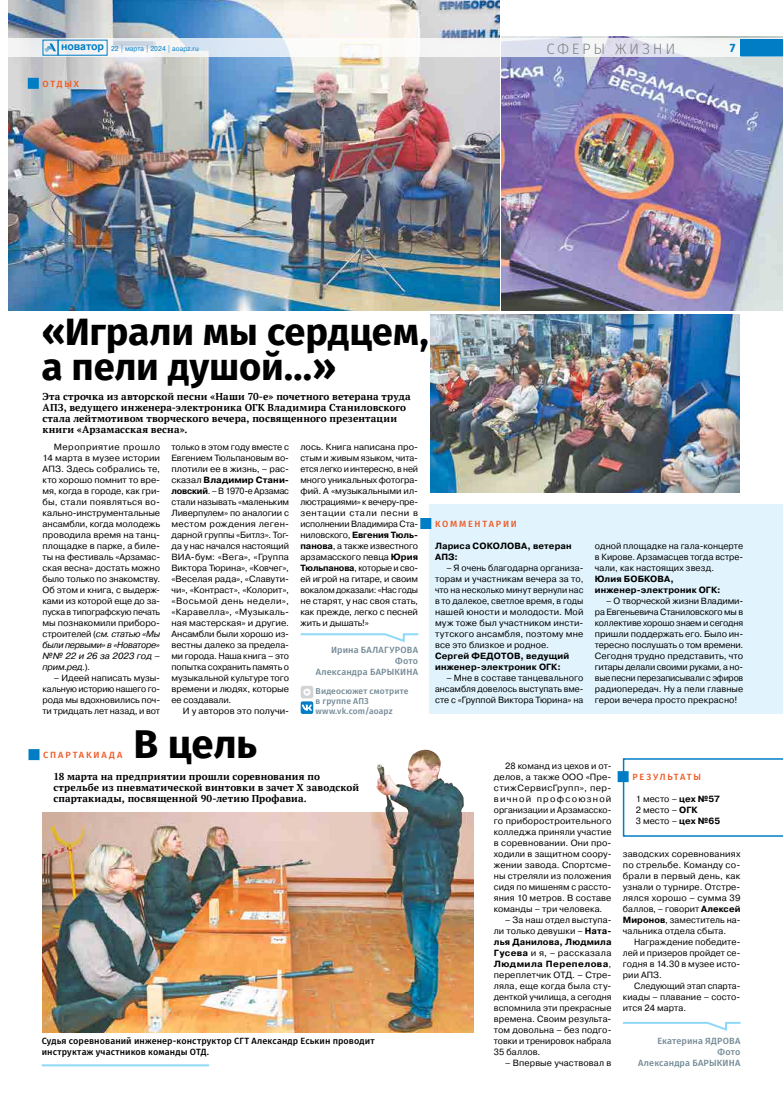
<style>
.page{position:relative;width:783px;height:1106px;background:#fff}
.page>*{position:absolute;margin:0;border:0;box-sizing:border-box;transform-origin:0 0}
.t1{font:700 40px "Fira Sans OT";color:#000}
.t2{font:700 38px/35px "Fira Sans OT";letter-spacing:-.005em;color:#000}
.t3{font:15px "Fira Sans OT Light";color:#808285}
.t4{font:700 12px "Fira Sans OT";color:#007dc5}
.t5{font:700 10px/11px "PT Serif";letter-spacing:.015em;color:#000}
.t6{font:9px/11px "Pragmatica";letter-spacing:.005em;color:#000;text-align:justify}
.t7{font:700 9px/11px "Pragmatica";letter-spacing:.015em;color:#000}
.t8{font:9px "Fira Sans OT Medium";letter-spacing:.015em;color:#000}
.t9{font:9px "Fira Sans OT Medium";letter-spacing:.02em;color:#748a96}
.t10{font:9px "Fira Sans OT Medium";letter-spacing:.22em;color:#f15822}
.t11{font:9px "Fira Sans OT Medium";letter-spacing:.195em;color:#f15822}
.t12{font:8.5px/10px "Fira Sans OT Medium";letter-spacing:.015em;color:#748a96}
.t13{font:7px "Pragmatica";letter-spacing:.01em;color:#007dc5;scale:.93 1}
.s1{font-family:"Arial";font-weight:700;font-size:10.6px}
.s2{font-style:italic}
.s3{font-weight:700}
</style>
<div class="page">
<svg style="left:300px;top:686px;width:13px;height:28px"></svg>
<img style="left:9px;top:0;width:490px;height:310px">
<img style="left:42px;top:813px;width:431px;height:220px">
<svg style="left:28px;top:749px;width:12px;height:11px"></svg>
<svg style="left:28px;top:78px;width:115px;height:11px"></svg>
<div style="left:429px;top:505px;width:353px;height:209px;background:#e1f4fd"></div>
<svg style="left:420px;top:518px;width:12px;height:11px"></svg>
<hr style="left:42px;top:1064px;width:167px;height:2px;background:#8ed8f8">
<svg style="left:623px;top:1021px;width:118px;height:10px"></svg>
<svg style="left:617px;top:758px;width:165px;height:78px"></svg>
<img style="left:501px;top:37px;width:281px;height:273px">
<img style="left:430px;top:314px;width:309px;height:179px">
<svg style="left:300px;top:633px;width:119px;height:10px"></svg>
<img style="left:376px;top:749px;width:87px;height:100px">
<svg style="left:8px;top:38px;width:774px;height:19px;fill:#f3f3f4"></svg>
<svg style="left:44px;top:44px;width:12px;height:7px"></svg>
<svg style="left:740px;top:39px;width:42px;height:17px"></svg>
<p class="t13" style="left:61px;top:44px;width:149px"><span class="s1">новатор</span> 22 | марта | 2024 | aoapz.ru</p>
<h3 class="t3" style="left:546px;top:38px;width:130px">сфер ы жизни</h3>
<h3 class="t4" style="left:729px;top:39px;width:7px">7</h3>
<p class="t10" style="left:43px;top:77px;width:38px">Отдых</p>
<h2 class="t2" style="left:42px;top:317px;width:388px">«Играли мы сердцем, а пели душой…»</h2>
<p class="t5" style="left:43px;top:390px;width:369px">Эта строчка из авторской песни «Наши 70-е» почетного ветерана труда АПЗ, ведущего инженера-электроника ОГК Владимира Станиловского стала лейтмотивом творческого вечера, посвященного презентации книги «Арзамасская весна».</p>
<p class="t6" style="left:43px;top:441px;width:119px;text-indent:11px">Мероприятие прошло 14 марта в музее истории АПЗ. Здесь собрались те, кто хорошо помнит то вре&shy;мя, когда в городе, как гри&shy;бы, стали появляться во&shy;кально-инструментальные ансамбли, когда молодежь проводила время на танц&shy;площадке в парке, а биле&shy;ты на фестиваль «Арзамас&shy;ская весна» достать можно было только по знакомству.<br>Об этом и книга, с выдерж&shy;ками из которой еще до за&shy;пуска в типографскую печать мы познакомили приборо&shy;строителей (<span class="s2">см. статью «Мы были первыми» в «Новаторе» №№ 22 и 26 за 2023 год – прим.ред.</span>).</p>
<p class="t6" style="left:43px;top:672px;width:119px;text-indent:11px">– Идеей написать музы&shy;кальную историю нашего го&shy;рода мы вдохновились поч&shy;ти тридцать лет назад, и вот</p>
<p class="t6" style="left:300px;top:441px;width:119px">лось. Книга написана про&shy;стым и живым языком, чита&shy;ется легко и интересно, в ней много уникальных фотогра&shy;фий. А «музыкальными ил&shy;люстрациями» к вечеру-пре&shy;зентации стали песни в исполнении Владимира Ста&shy;ниловского, <span class="s3">Евгения Тюль&shy;панова</span>, а также известного арзамасского певца <span class="s3">Юрия Тюльпанова</span>, которые и сво&shy;ей игрой на гитаре, и своим вокалом доказали: «Нас годы не старят, у нас своя стать, как прежде, легко с песней жить и дышать!»</p>
<p class="t9" style="left:331px;top:643px;width:82px">Ирина Балагурова</p>
<p class="t9" style="left:395px;top:654px;width:24px">Фото</p>
<p class="t9" style="left:316px;top:665px;width:103px">Александра Барыкина</p>
<p class="t12" style="left:315px;top:686px;width:94px">Видеосюжет смотрите в группе АПЗ www.vk.com/aoapz</p>
<p class="t6" style="left:171px;top:441px;width:119px">только в этом году вместе с Евгением Тюльпановым во&shy;плотили ее в жизнь, – рас&shy;сказал <span class="s3">Владимир Стани&shy;ловский</span>. – В 1970-е Арзамас стали называть «маленьким Ливерпулем» по аналогии с местом рождения леген&shy;дарной группы «Битлз». Тог&shy;да у нас начался настоящий ВИА-бум: «Вега», «Группа Виктора Тюрина», «Ковчег», «Веселая рада», «Славути&shy;чи», «Контраст», «Колорит», «Восьмой день недели», «Каравелла», «Музыкаль&shy;ная мастерская» и другие.<br>Ансамбли были хорошо из&shy;вестны далеко за предела&shy;ми города. Наша книга – это попытка сохранить память о музыкальной культуре того времени и людях, которые ее создавали.</p>
<p class="t6" style="left:183px;top:705px;width:108px">И у авторов это получи-</p>
<p class="t11" style="left:435px;top:517px;width:83px">Комм ентарии</p>
<p class="t7" style="left:435px;top:540px;width:53px">Лариса Соколова</p>
<p class="t7" style="left:527px;top:540px;width:46px">, ветеран</p>
<p class="t7" style="left:435px;top:551px;width:24px">АПЗ:</p>
<p class="t6" style="left:435px;top:562px;width:150px;text-indent:11px">– Я очень благодарна организа&shy;торам и участникам вечера за то, что на несколько минут вернули нас в то далекое, светлое время, в годы нашей юности и молодости. Мой муж тоже был участником инсти&shy;тутского ансамбля, поэтому мне все это близкое и родное.</p>
<p class="t7" style="left:435px;top:650px;width:136px">Сергей Федотов , ведущий инженер-электроник ОГК:</p>
<p class="t6" style="left:435px;top:672px;width:150px;text-indent:11px">– Мне в составе танцевального ансамбля довелось выступать вме&shy;сте с «Группой Виктора Тюрина» на</p>
<p class="t6" style="left:594px;top:540px;width:150px">одной площадке на гала-концерте в Кирове. Арзамасцев тогда встре&shy;чали, как настоящих звезд.</p>
<p class="t7" style="left:594px;top:573px;width:44px">Юлия Бобкова</p>
<p class="t7" style="left:594px;top:573px;width:127px;text-indent:76px">, инженер-электроник ОГК:</p>
<p class="t6" style="left:594px;top:595px;width:150px;text-indent:11px">– О творческой жизни Владими&shy;ра Евгеньевича Станиловского мы в коллективе хорошо знаем и сегодня пришли поддержать его. Было ин&shy;тересно послушать о том времени.<br>Сегодня трудно представить, что гитары делали своими руками, а но&shy;вые песни перезаписывали с эфиров радиопередач. Ну а пели главные герои вечера просто прекрасно!</p>
<h1 class="t1" style="left:133px;top:715px;width:125px">В цель</h1>
<p class="t10" style="left:43px;top:748px;width:8px">Спа</p>
<p class="t10" style="left:65px;top:748px;width:58px">ртак иада</p>
<p class="t6" style="left:493px;top:760px;width:119px;text-indent:11px">28 команд из цехов и от&shy;делов, а также ООО «Пре&shy;стижСервисГрупп», пер&shy;вичной профсоюзной организации и Арзамасско&shy;го приборостроительного колледжа приняли участие в соревновании. Они про&shy;ходили в защитном соору&shy;жении завода. Спортсме&shy;ны стреляли из положения сидя по мишеням с рассто&shy;яния 10 метров. В составе команды – три человека.</p>
<p class="t6" style="left:493px;top:914px;width:119px;text-indent:11px">– За наш отдел выступа&shy;ли только девушки – <span class="s3">Ната&shy;лья Данилова, Людмила Гусева</span> и я, – рассказала <span class="s3">Людмила Перепелова</span>, переплетчик ОТД. – Стре&shy;ляла, еще когда была сту&shy;денткой училища, а сегодня вспомнила эти прекрасные времена. Своим результа&shy;том довольна – без подго&shy;товки и тренировок набрала 35 баллов.</p>
<p class="t6" style="left:505px;top:1057px;width:108px">– Впервые участвовал в</p>
<p class="t5" style="left:53px;top:770px;width:268px">18 марта на предприятии прошли соревнования по</p>
<p class="t10" style="left:632px;top:770px;width:70px">Результаты</p>
<p class="t5" style="left:53px;top:781px;width:307px">стрельбе из пневматической винтовки в зачет X заводской спартакиады, посвященной 90-летию Профавиа.</p>
<p class="t6" style="left:635px;top:793px;width:86px;text-align:left">1 место – <span class="s3">цех №57<br></span>2 место – <span class="s3">ОГК<br></span>3 место – <span class="s3">цех №65</span></p>
<p class="t6" style="left:622px;top:848px;width:119px">заводских соревнованиях по стрельбе. Команду со&shy;брали в первый день, как узнали о турнире. Отстре&shy;лялся хорошо – сумма 39 баллов, – говорит <span class="s3">Алексей Миронов</span>, заместитель на&shy;чальника отдела сбыта.</p>
<p class="t6" style="left:622px;top:936px;width:119px;text-indent:11px">Награждение победите&shy;лей и призеров пройдет се&shy;годня в 14.30 в музее исто&shy;рии АПЗ.</p>
<p class="t6" style="left:622px;top:980px;width:119px;text-indent:11px">Следующий этап спарта&shy;киады – плавание – состо&shy;ится 24 марта.</p>
<p class="t9" style="left:657px;top:1034px;width:78px">Екатерина Ядрова</p>
<p class="t9" style="left:717px;top:1045px;width:24px">Фото</p>
<p class="t9" style="left:638px;top:1056px;width:103px">Александра Барыкина</p>
<p class="t8" style="left:42px;top:1034px;width:199px">Судья соревнований инженер-конструктор СГТ</p>
<p class="t8" style="left:251px;top:1034px;width:125px">Александр Еськин проводит</p>
<p class="t8" style="left:42px;top:1045px;width:155px">инструктаж участников команды ОТД</p>
<p class="t8" style="left:207px;top:1045px;width:4px">.</p>
</div>
